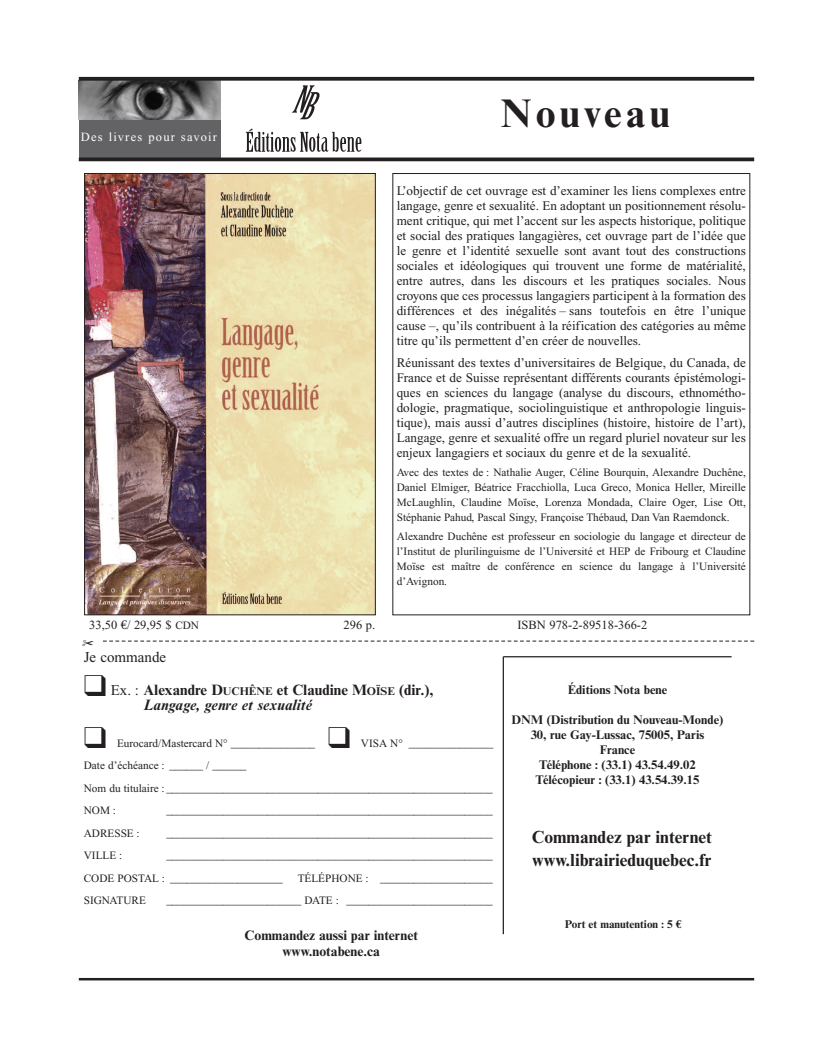
<style>
.page{position:relative;width:833px;height:1058px;background:#fff}
.page>*{position:absolute;margin:0;border:0;box-sizing:border-box;transform-origin:0 0}
.t1{font:700 40px "Times New Roman MT Std";letter-spacing:.1em;color:#231f20}
.t2{font:700 17.5px/22.5px "Times New Roman MT Std";color:#231f20}
.t3{font:700 15px/15px "Times New Roman MT Std";color:#231f20}
.t4{font:15px "Times New Roman";color:#231f20}
.t5{font:700 13.75px/16.5px "Times New Roman MT Std";color:#231f20;text-align:center}
.t6{font:13.12px/15px "Times New Roman";color:#231f20;text-align:justify}
.t7{font:700 12.5px/15px "Times New Roman MT Std";color:#231f20;text-align:center}
.t8{font:12.5px "Times New Roman";color:#231f20}
.t9{font:12.5px "Times New Roman";letter-spacing:.1em;color:#fff}
.t10{font:11.25px/15px "Times New Roman";color:#231f20;text-align:justify}
.t11{font:700 11.25px "Times New Roman MT Std";color:#231f20}
.s1{font-family:"Euro Serif"}
.s2{font-size:11.25px}
.s3{font-family:"Times New Roman";font-weight:400}
.s4{font-style:italic}
</style>
<div class="page">
<div style="left:79px;top:119px;width:141px;height:39px;background:#636366"></div>
<img style="left:79px;top:81px;width:141px;height:38px">
<img style="left:245px;top:85px;width:117px;height:67px">
<svg style="left:103px;top:640px;width:651px;height:1px"></svg>
<img style="left:86px;top:175px;width:287px;height:438px">
<div style="left:84px;top:173px;width:291px;height:442px;border:1px solid #231f20"></div>
<svg style="left:79px;top:157px;width:675px;height:4px;background:#3a3738"></svg>
<svg style="left:79px;top:77px;width:675px;height:4px;background:#322e2f"></svg>
<hr style="left:79px;top:978px;width:675px;height:2px;background:#231f20">
<hr style="left:503px;top:656px;width:228px;height:1px;background:#231f20">
<hr style="left:502px;top:656px;width:2px;height:278px;background:#231f20">
<p class="t9" style="left:81px;top:133px;width:138px">Des livres pour savoir</p>
<h1 class="t1" style="left:501px;top:100px;width:170px">Nouveau</h1>
<p class="t6" style="left:397px;top:184px;width:350px">L’objectif de cet ouvrage est d’examiner les liens complexes entre langage, genre et sexualité. En adoptant un positionnement résolu&shy;ment critique, qui met l’accent sur les aspects historique, politique et social des pratiques langagières, cet ouvrage part de l’idée que le genre et l’identité sexuelle sont avant tout des constructions sociales et idéologiques qui trouvent une forme de matérialité, entre autres, dans les discours et les pratiques sociales. Nous croyons que ces processus langagiers participent à la formation des différences et des inégalités – sans toutefois en être l’unique cause –, qu’ils contribuent à la réification des catégories au même titre qu’ils permettent d’en créer de nouvelles.</p>
<p class="t6" style="left:397px;top:357px;width:350px">Réunissant des textes d’universitaires de Belgique, du Canada, de France et de Suisse représentant différents courants épistémologi&shy;ques en sciences du langage (analyse du discours, ethnométho&shy;dologie, pragmatique, sociolinguistique et anthropologie linguis&shy;tique), mais aussi d’autres disciplines (histoire, histoire de l’art), Langage, genre et sexualité offre un regard pluriel novateur sur les enjeux langagiers et sociaux du genre et de la sexualité.</p>
<p class="t10" style="left:397px;top:466px;width:350px">Avec des textes de : Nathalie Auger, Céline Bourquin, Alexandre Duchêne, Daniel Elmiger, Béatrice Fracchiolla, Luca Greco, Monica Heller, Mireille McLaughlin, Claudine Moïse, Lorenza Mondada, Claire Oger, Lise Ott, Stéphanie Pahud, Pascal Singy, Françoise Thébaud, Dan Van Raemdonck.</p>
<p class="t10" style="left:397px;top:530px;width:350px">Alexandre Duchêne est professeur en sociologie du langage et directeur de l’Institut de plurilinguisme de l’Université et HEP de Fribourg et Claudine Moïse est maître de conférence en science du langage à l’Université d’Avignon.</p>
<p class="t8" style="left:89px;top:620px;width:111px">33,50 <span class="s1">€</span>/ 29,95 $ <span class="s2">CDN</span></p>
<p class="t8" style="left:343px;top:620px;width:33px">296 p.</p>
<p class="t8" style="left:517px;top:620px;width:131px">ISBN 978-2-89518-366-2</p>
<p class="t4" style="left:84px;top:651px;width:84px">Je commande</p>
<p class="t3" style="left:143px;top:683px;width:291px;text-indent:-60px">❑ <span class="s3">Ex. :</span> Alexandre D<span class="s2">UCHÊNE</span> et Claudine M<span class="s2">OÏSE</span> (dir.),<br><span class="s4">Langage, genre et sexualité</span></p>
<p class="t10" style="left:84px;top:736px;width:233px">❑ Eurocard/Mastercard N° _______________</p>
<p class="t10" style="left:328px;top:736px;width:167px">❑ VISA N° _______________</p>
<p class="t10" style="left:84px;top:755px;width:410px;line-height:22.5px;text-align:left">Date d’échéance : ______ / ______<br>Nom du titulaire : __________________________________________________________<br>NOM :</p>
<p class="t10" style="left:166px;top:804px;width:328px">__________________________________________________________</p>
<p class="t10" style="left:84px;top:826px;width:57px">ADRESSE :</p>
<p class="t10" style="left:166px;top:826px;width:328px">__________________________________________________________</p>
<p class="t10" style="left:84px;top:849px;width:40px">VILLE :</p>
<p class="t10" style="left:84px;top:845px;width:410px;line-height:22.5px;text-indent:82px">__________________________________________________________<br>CODE POSTAL : ____________________</p>
<p class="t10" style="left:297px;top:871px;width:197px">TÉLÉPHONE : ____________________</p>
<p class="t10" style="left:84px;top:894px;width:64px">SIGNATURE</p>
<p class="t10" style="left:166px;top:894px;width:328px">________________________ DATE : __________________________</p>
<p class="t5" style="left:244px;top:928px;width:175px">Commandez aussi par internet www.notabene.ca</p>
<p class="t7" style="left:567px;top:684px;width:101px">Éditions Nota bene</p>
<p class="t7" style="left:511px;top:714px;width:213px">DNM (Distribution du Nouveau-Monde)<br>30, rue Gay-Lussac, 75005, Paris<br>France<br>Téléphone : (33.1) 43.54.49.02<br>Télécopieur : (33.1) 43.54.39.15</p>
<h2 class="t2" style="left:531px;top:828px;width:182px">Commandez par internet www.librairieduquebec.fr</h2>
<p class="t11" style="left:564px;top:920px;width:118px">Port et manutention : 5 <span class="s1">€</span></p>
</div>
